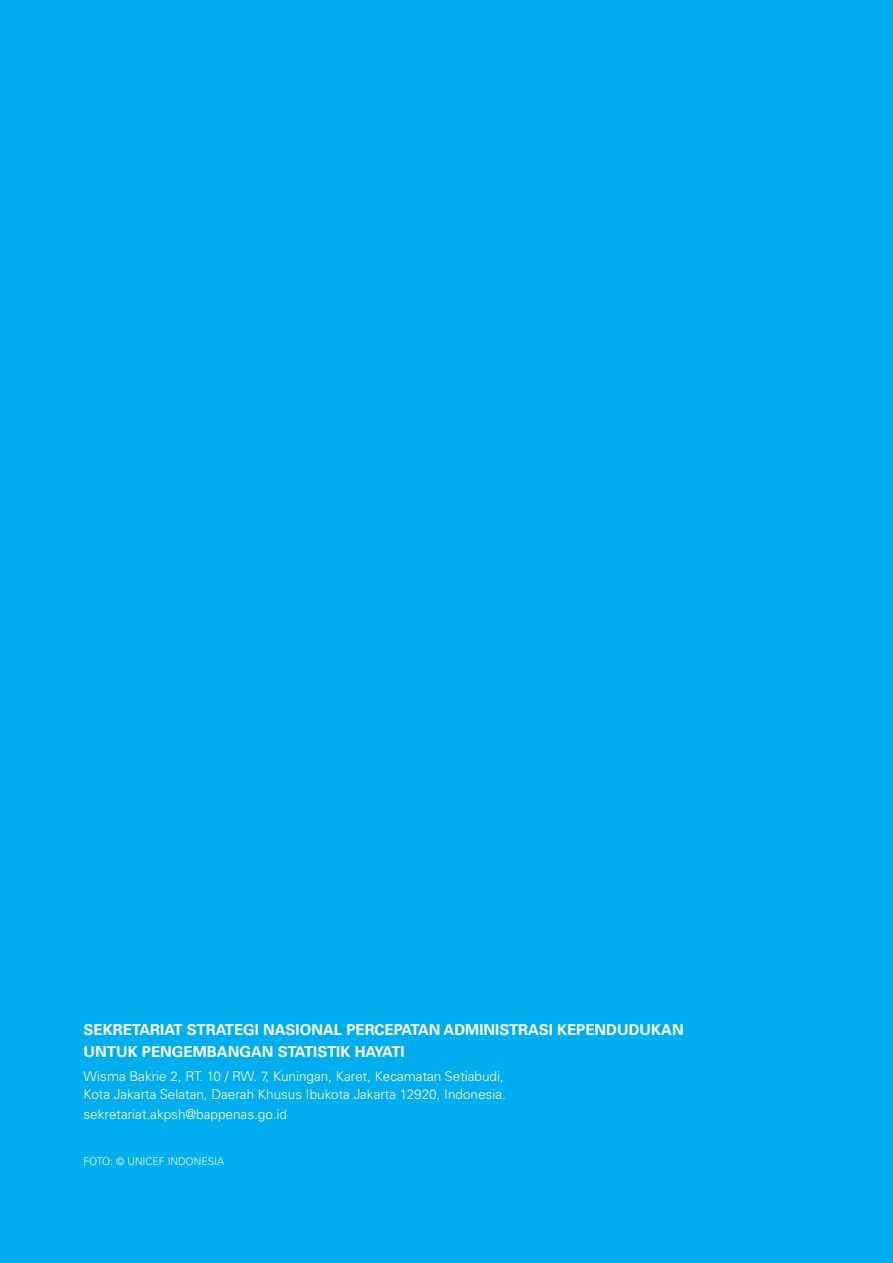
<style>
.page{position:relative;width:893px;height:1263px;background:#00adee}
.page>*{position:absolute;margin:0;border:0;box-sizing:border-box;transform-origin:0 0}
.t1{font:700 15px/22.5px "Univers LT Pro 65";color:#fff}
.t2{font:300 13.5px/18px "Univers LT Pro 45";color:#fff}
.t3{font:300 10.5px "Univers LT Pro 45";color:#fff}
</style>
<div class="page">
<p class="t1" style="left:83px;top:1018px;width:602px">SEKRETARIAT STRATEGI NASIONAL PERCEPATAN ADMINISTRASI KEPENDUDUKAN<br>UNTUK PENGEMBANGAN STATISTIK HAYATI</p>
<p class="t2" style="left:83px;top:1067px;width:424px">Wisma Bakrie 2, RT. 10 / RW. 7, Kuningan, Karet, Kecamatan Setiabudi,<br>Kota Jakarta Selatan, Daerah Khusus Ibukota Jakarta 12920, Indonesia.</p>
<p class="t2" style="left:83px;top:1105px;width:205px">sekretariat.akpsh@bappenas.go.id</p>
<p class="t3" style="left:83px;top:1155px;width:142px">FOTO: © UNICEF INDONESIA</p>
</div>
